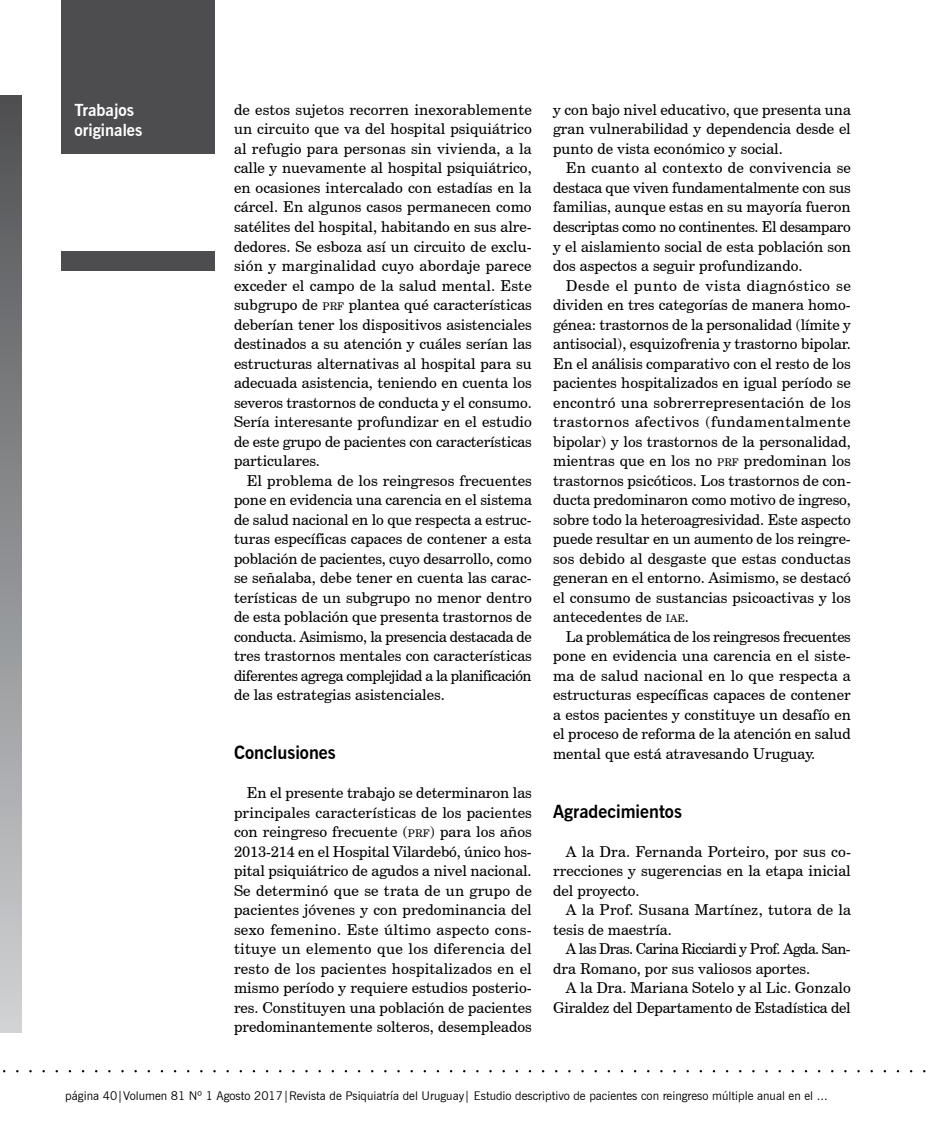
<style>
.page{position:relative;width:936px;height:1132px;background:#fff}
.page>*{position:absolute;margin:0;border:0;box-sizing:border-box;transform-origin:0 0}
.t1{font:700 18px "News Gothic BT";color:#000}
.t2{font:700 16.5px/19.8px "News Gothic BT";color:#fff}
.t3{font:15px/19.5px "Century Schoolbook BT";color:#000;text-align:justify}
.t4{font:15px/19.5px "Century Schoolbook BT";letter-spacing:-.035em;color:#000}
.t5{font:12px "News Gothic BT";color:#000}
.s1{font-size:10.5px}
</style>
<div class="page">
<div style="left:62px;top:0;width:153px;height:154px;background:#4d4d4f"></div>
<div style="left:62px;top:251px;width:153px;height:20px;background:#4d4d4f"></div>
<div style="left:0;top:95px;width:21px;height:936px;background:linear-gradient(to bottom,#4f5053,#cfd2d4)"></div>
<p class="t2" style="left:74px;top:100px;width:69px">Trabajos originales</p>
<p class="t3" style="left:234px;top:100px;width:299px">de estos sujetos recorren inexorablemente un circuito que va del hospital psiquiátrico al refugio para personas sin vivienda, a la calle y nuevamente al hospital psiquiátrico, en ocasiones intercalado con estadías en la cárcel. En algunos casos permanecen como satélites del hospital, habitando en sus alre&shy;dedores. Se esboza así un circuito de exclu&shy;sión y marginalidad cuyo abordaje parece exceder el campo de la salud mental. Este subgrupo de <span class="s1">PRF</span> plantea qué características deberían tener los dispositivos asistenciales destinados a su atención y cuáles serían las estructuras alternativas al hospital para su adecuada asistencia, teniendo en cuenta los severos trastornos de conducta y el consumo.<br>Sería interesante profundizar en el estudio de este grupo de pacientes con características particulares.</p>
<p class="t3" style="left:234px;top:470px;width:299px;text-indent:13px">El problema de los reingresos frecuentes pone en evidencia una carencia en el sistema de salud nacional en lo que respecta a estruc&shy;turas específicas capaces de contener a esta población de pacientes, cuyo desarrollo, como se señalaba, debe tener en cuenta las carac&shy;terísticas de un subgrupo no menor dentro de esta población que presenta trastornos de conducta. Asimismo, la presencia destacada de tres trastornos mentales con características diferentes agrega complejidad a la planificación de las estrategias asistenciales.</p>
<p class="t1" style="left:234px;top:741px;width:103px">Conclusiones</p>
<p class="t3" style="left:234px;top:782px;width:299px;text-indent:13px">En el presente trabajo se determinaron las principales características de los pacientes con reingreso frecuente (<span class="s1">PRF</span>) para los años 2013-214 en el Hospital Vilardebó, único hos&shy;pital psiquiátrico de agudos a nivel nacional.<br>Se determinó que se trata de un grupo de pacientes jóvenes y con predominancia del sexo femenino. Este último aspecto cons&shy;tituye un elemento que los diferencia del resto de los pacientes hospitalizados en el mismo período y requiere estudios posterio&shy;res. Constituyen una población de pacientes predominantemente solteros, desempleados</p>
<p class="t3" style="left:553px;top:100px;width:299px">y con bajo nivel educativo, que presenta una gran vulnerabilidad y dependencia desde el punto de vista económico y social.</p>
<p class="t3" style="left:553px;top:158px;width:299px;text-indent:13px">En cuanto al contexto de convivencia se destaca que viven fundamentalmente con sus familias, aunque estas en su mayoría fueron descriptas como no continentes. El desamparo y el aislamiento social de esta población son dos aspectos a seguir profundizando.</p>
<p class="t3" style="left:553px;top:275px;width:299px;text-indent:13px">Desde el punto de vista diagnóstico se dividen en tres categorías de manera homo&shy;génea: trastornos de la personalidad (límite y antisocial), esquizofrenia y trastorno bipolar.<br>En el análisis comparativo con el resto de los pacientes hospitalizados en igual período se encontró una sobrerrepresentación de los trastornos afectivos (fundamentalmente bipolar) y los trastornos de la personalidad, mientras que en los no <span class="s1">PRF</span> predominan los trastornos psicóticos. Los trastornos de con&shy;ducta predominaron como motivo de ingreso, sobre todo la heteroagresividad. Este aspecto puede resultar en un aumento de los reingre&shy;sos debido al desgaste que estas conductas generan en el entorno. Asimismo, se destacó el consumo de sustancias psicoactivas y los antecedentes de <span class="s1">IAE</span>.</p>
<p class="t3" style="left:553px;top:626px;width:299px;text-indent:13px">La problemática de los reingresos frecuentes pone en evidencia una carencia en el siste&shy;ma de salud nacional en lo que respecta a estructuras específicas capaces de contener a estos pacientes y constituye un desafío en el proceso de reforma de la atención en salud mental que está atravesando Uruguay.</p>
<p class="t1" style="left:553px;top:799px;width:130px">Agradecimientos</p>
<p class="t3" style="left:553px;top:841px;width:299px;text-indent:13px">A la Dra. Fernanda Porteiro, por sus co&shy;rrecciones y sugerencias en la etapa inicial del proyecto.</p>
<p class="t3" style="left:553px;top:899px;width:299px;text-indent:13px">A la Prof. Susana Martínez, tutora de la tesis de maestría.</p>
<p class="t4" style="left:553px;top:938px;width:299px;text-indent:13px">A las Dras. Carina Ricciardi y Prof. Agda. San&shy;dra Romano, por sus valiosos aportes.</p>
<p class="t3" style="left:553px;top:977px;width:299px;text-align:right">A la Dra. Mariana Sotelo y al Lic. Gonzalo<br>Giraldez del Departamento de Estadística del</p>
<p class="t5" style="left:65px;top:1087px;width:763px">página 40|Volumen 81 Nº 1 Agosto 2017|Revista de Psiquiatría del Uruguay| Estudio descriptivo de pacientes con reingreso múltiple anual en el ...</p>
</div>
